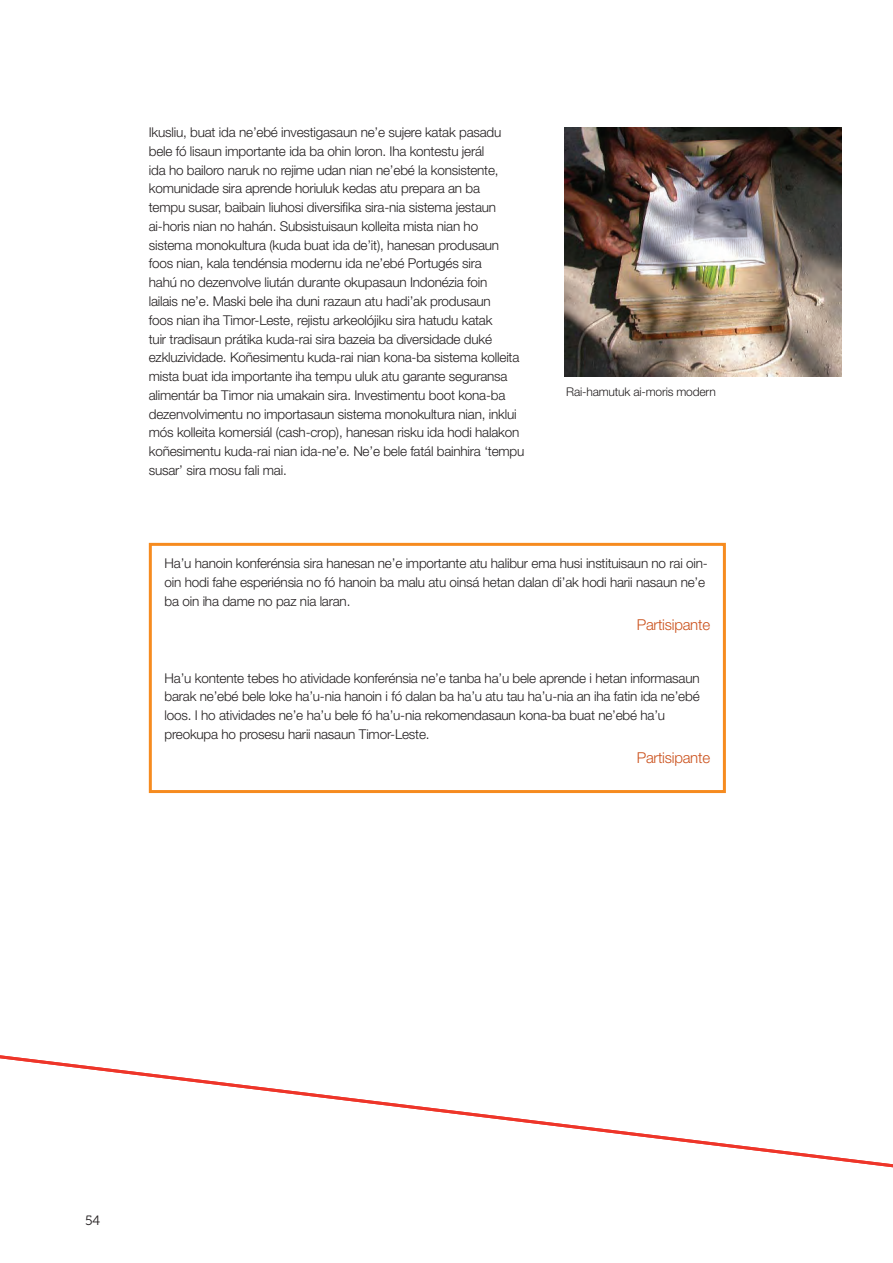
<style>
.page{position:relative;width:893px;height:1263px;background:#fff}
.page>*{position:absolute;margin:0;border:0;box-sizing:border-box;transform-origin:0 0}
.ADV_Text_comment{font:300 15px "Helvetica Neue";letter-spacing:-.015em;color:#cb511c}
.ADV_Text_body{font:300 13.5px/18.8px "Helvetica Neue LT Pro";letter-spacing:-.015em;color:#231f20}
.t1{font:13.5px "Museo 300";color:#231f20}
.Captions_tables{font:300 12px "Helvetica Neue";letter-spacing:-.015em;color:#231f20}
</style>
<div class="page">
<svg style="left:0;top:1055px;width:893px;height:113px"></svg>
<img style="left:564px;top:128px;width:277px;height:248px">
<div style="left:149px;top:543px;width:577px;height:250px;border:3px solid #f68b1f"></div>
<p class="ADV_Text_body" style="left:149px;top:123px;width:377px">Ikusliu, buat ida ne’ebé investigasaun ne’e sujere katak pasadu bele fó lisaun importante ida ba ohin loron. Iha kontestu jerál<br>ida ho bailoro naruk no rejime udan nian ne’ebé la konsistente, komunidade sira aprende horiuluk kedas atu prepara an ba<br>tempu susar, baibain liuhosi diversifika sira-nia sistema jestaun ai-horis nian no hahán. Subsistuisaun kolleita mista nian ho sistema monokultura (kuda buat ida de’it), hanesan produsaun foos nian, kala tendénsia modernu ida ne’ebé Portugés sira<br>hahú no dezenvolve liután durante okupasaun Indonézia foin<br>lailais ne’e. Maski bele iha duni razaun atu hadi’ak produsaun<br>foos nian iha Timor-Leste, rejistu arkeolójiku sira hatudu katak<br>tuir tradisaun prátika kuda-rai sira bazeia ba diversidade duké ezkluzividade. Koñesimentu kuda-rai nian kona-ba sistema kolleita mista buat ida importante iha tempu uluk atu garante seguransa alimentár ba Timor nia umakain sira. Investimentu boot kona-ba dezenvolvimentu no importasaun sistema monokultura nian, inklui mós kolleita komersiál (cash-crop), hanesan risku ida hodi halakon koñesimentu kuda-rai nian ida-ne’e. Ne’e bele fatál bainhira ‘tempu susar’ sira mosu fali mai.</p>
<p class="Captions_tables" style="left:566px;top:384px;width:151px">Rai-hamutuk ai-moris modern</p>
<p class="ADV_Text_body" style="left:165px;top:554px;width:545px">Ha’u hanoin konferénsia sira hanesan ne’e importante atu halibur ema husi instituisaun no rai oin&shy;oin hodi fahe esperiénsia no fó hanoin ba malu atu oinsá hetan dalan di’ak hodi harii nasaun ne’e ba oin iha dame no paz nia laran.</p>
<p class="ADV_Text_comment" style="left:637px;top:616px;width:75px">Partisipante</p>
<p class="ADV_Text_body" style="left:165px;top:668px;width:537px">Ha’u kontente tebes ho atividade konferénsia ne’e tanba ha’u bele aprende i hetan informasaun barak ne’ebé bele loke ha’u-nia hanoin i fó dalan ba ha’u atu tau ha’u-nia an iha fatin ida ne’ebé loos. I ho atividades ne’e ha’u bele fó ha’u-nia rekomendasaun kona-ba buat ne’ebé ha’u preokupa ho prosesu harii nasaun Timor-Leste.</p>
<p class="ADV_Text_comment" style="left:637px;top:749px;width:75px">Partisipante</p>
<p class="t1" style="left:85px;top:1213px;width:17px">54</p>
</div>
